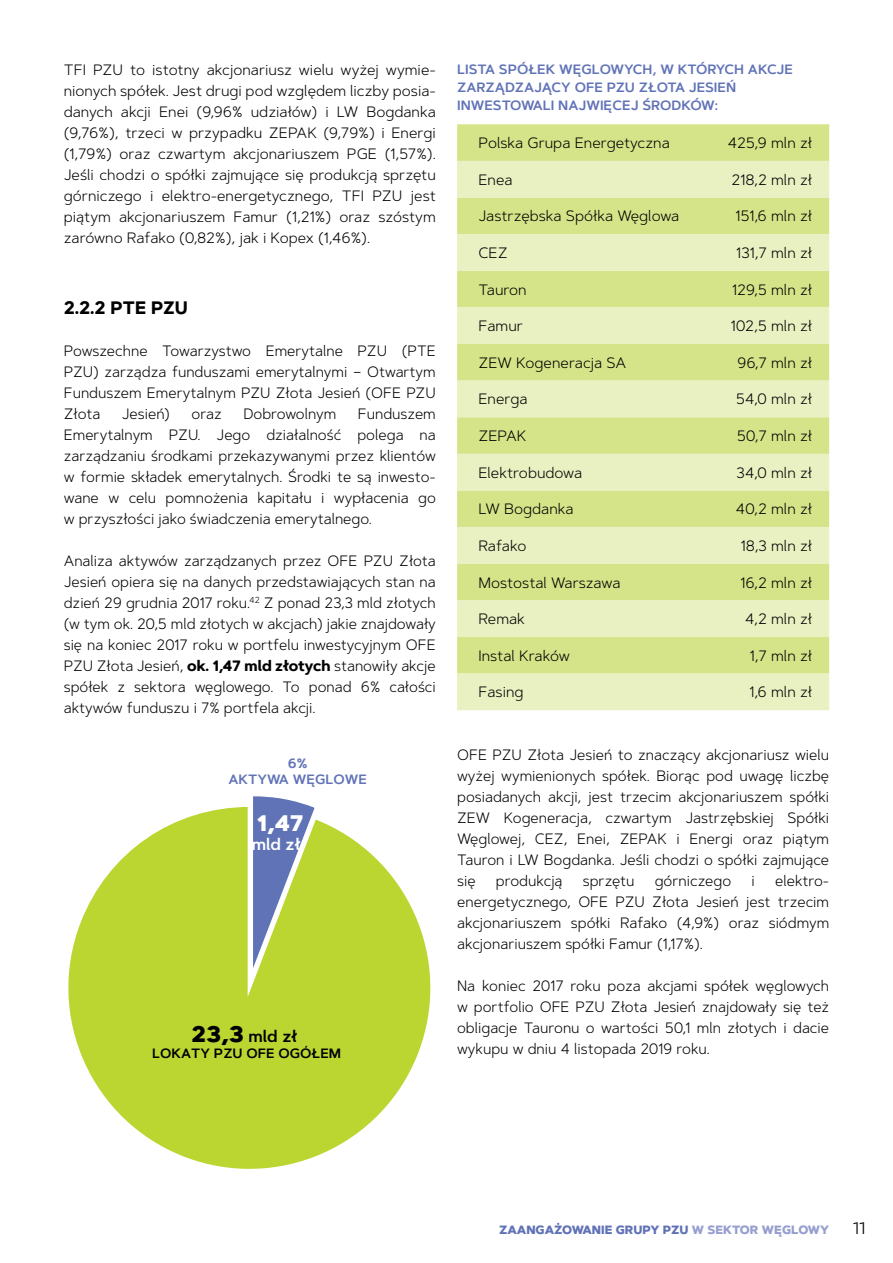
<style>
.page{position:relative;width:893px;height:1263px;background:#fff}
.page>*{position:absolute;margin:0;border:0;box-sizing:border-box;transform-origin:0 0}
.t1{font:800 22.5px "Artegra Sans";color:#fff}
.t2{font:700 18px "Artegra Sans";color:#000}
.t3{font:300 18px "Basic Sans Alt";color:#000}
.t4{font:600 16.5px "Artegra Sans";color:#000}
.t5{font:600 16.5px "Artegra Sans";color:#fff}
.t6{font:300 15px/21px "Artegra Sans";color:#000;text-align:justify}
.t7{font:600 13.5px/18px "Artegra Sans";color:#6173b7}
.t8{font:600 13.5px "Artegra Sans";color:#000}
.t9{font:800 12px "Artegra Sans";color:#6173b7}
.s1{font-weight:700}
.s2{font-weight:800;font-size:22.5px}
.s3{color:#979fd0}
</style>
<div class="page">
<div style="left:457px;top:124px;width:372px;height:37px;background:#d5e488"></div>
<svg style="left:457px;top:161px;width:372px;height:549px;background:#dfeaa6"></svg>
<svg style="left:68px;top:807px;width:363px;height:362px"></svg>
<svg style="left:247px;top:796px;width:74px;height:185px"></svg>
<p class="t6" style="left:64px;top:59px;width:374px">TFI PZU to istotny akcjonariusz wielu wyżej wymie&shy;nionych spółek. Jest drugi pod względem liczby posia&shy;danych akcji Enei (9,96% udziałów) i LW Bogdanka (9,76%), trzeci w przypadku ZEPAK (9,79%) i Energi (1,79%) oraz czwartym akcjonariuszem PGE (1,57%).<br>Jeśli chodzi o spółki zajmujące się produkcją sprzętu górniczego i elektro-energetycznego, TFI PZU jest piątym akcjonariuszem Famur (1,21%) oraz szóstym zarówno Rafako (0,82%), jak i Kopex (1,46%).</p>
<p class="t2" style="left:64px;top:294px;width:125px">2.2.2 PTE PZU</p>
<p class="t6" style="left:64px;top:340px;width:374px">Powszechne Towarzystwo Emerytalne PZU (PTE PZU) zarządza funduszami emerytalnymi – Otwartym Funduszem Emerytalnym PZU Złota Jesień (OFE PZU Złota</p>
<p class="t6" style="left:64px;top:403px;width:374px;text-indent:294px">Funduszem Emerytalnym PZU. Jego działalność polega na zarządzaniu środkami przekazywanymi przez klientów w formie składek emerytalnych. Środki te są inwesto&shy;wane w celu pomnożenia kapitału i wypłacenia go w przyszłości jako świadczenia emerytalnego.</p>
<p class="t6" style="left:64px;top:550px;width:374px">Analiza aktywów zarządzanych przez OFE PZU Złota Jesień opiera się na danych przedstawiających stan na dzień 29 grudnia 2017 roku.<sup>42</sup> Z ponad 23,3 mld złotych (w tym ok. 20,5 mld złotych w akcjach) jakie znajdowały się na koniec 2017 roku w portfelu inwestycyjnym OFE PZU Złota Jesień, <span class="s1">ok. 1,47 mld złotych</span> stanowiły akcje spółek z sektora węglowego. To ponad 6% całości aktywów funduszu i 7% portfela akcji.</p>
<p class="t6" style="left:122px;top:403px;width:50px">Jesień)</p>
<p class="t6" style="left:192px;top:403px;width:32px">oraz</p>
<p class="t6" style="left:243px;top:403px;width:95px">Dobrowolnym</p>
<p class="t7" style="left:228px;top:755px;width:140px;line-height:16.2px;text-align:center">6%<br>AKTYWA WĘGLOWE</p>
<h1 class="t1" style="left:257px;top:805px;width:48px">1,47</h1>
<p class="t5" style="left:252px;top:833px;width:50px">MLD ZŁ</p>
<p class="t4" style="left:192px;top:1024px;width:107px"><span class="s2">23,3</span> MLD ZŁ</p>
<p class="t8" style="left:152px;top:1044px;width:191px">LOKATY PZU OFE OGÓŁEM</p>
<p class="t7" style="left:457px;top:60px;width:337px">LISTA SPÓŁEK WĘGLOWYCH, W KTÓRYCH AKCJE<br>ZARZĄDZAJĄCY OFE PZU</p>
<p class="t7" style="left:457px;top:78px;width:281px;text-indent:182px">ZŁOTA JESIEŃ<br>INWESTOWALI NAJWIĘCEJ ŚRODKÓW:</p>
<p class="t6" style="left:478px;top:132px;width:193px">Polska Grupa Energetyczna</p>
<p class="t6" style="left:727px;top:132px;width:86px">425,9 mln zł</p>
<p class="t6" style="left:478px;top:169px;width:36px">Enea</p>
<p class="t6" style="left:731px;top:169px;width:82px">218,2 mln zł</p>
<p class="t6" style="left:478px;top:205px;width:202px">Jastrzębska Spółka Węglowa</p>
<p class="t6" style="left:735px;top:205px;width:78px">151,6 mln zł</p>
<p class="t6" style="left:478px;top:242px;width:31px">CEZ</p>
<p class="t6" style="left:736px;top:242px;width:78px">131,7 mln zł</p>
<p class="t6" style="left:478px;top:279px;width:50px">Tauron</p>
<p class="t6" style="left:732px;top:279px;width:82px">129,5 mln zł</p>
<p class="t6" style="left:478px;top:315px;width:46px">Famur</p>
<p class="t6" style="left:731px;top:315px;width:83px">102,5 mln zł</p>
<p class="t6" style="left:478px;top:352px;width:150px">ZEW Kogeneracja SA</p>
<p class="t6" style="left:737px;top:352px;width:77px">96,7 mln zł</p>
<p class="t6" style="left:478px;top:388px;width:51px">Energa</p>
<p class="t6" style="left:736px;top:388px;width:78px">54,0 mln zł</p>
<p class="t6" style="left:478px;top:425px;width:50px">ZEPAK</p>
<p class="t6" style="left:737px;top:425px;width:77px">50,7 mln zł</p>
<p class="t6" style="left:478px;top:462px;width:105px">Elektrobudowa</p>
<p class="t6" style="left:736px;top:462px;width:78px">34,0 mln zł</p>
<p class="t6" style="left:478px;top:498px;width:97px">LW Bogdanka</p>
<p class="t6" style="left:735px;top:498px;width:78px">40,2 mln zł</p>
<p class="t6" style="left:478px;top:535px;width:50px">Rafako</p>
<p class="t6" style="left:741px;top:535px;width:73px">18,3 mln zł</p>
<p class="t6" style="left:478px;top:572px;width:144px">Mostostal Warszawa</p>
<p class="t6" style="left:741px;top:572px;width:73px">16,2 mln zł</p>
<p class="t6" style="left:478px;top:608px;width:48px">Remak</p>
<p class="t6" style="left:745px;top:608px;width:69px">4,2 mln zł</p>
<p class="t6" style="left:478px;top:645px;width:93px">Instal Kraków</p>
<p class="t6" style="left:750px;top:645px;width:64px">1,7 mln zł</p>
<p class="t6" style="left:478px;top:681px;width:47px">Fasing</p>
<p class="t6" style="left:749px;top:681px;width:64px">1,6 mln zł</p>
<p class="t6" style="left:457px;top:743px;width:374px">OFE PZU Złota Jesień to znaczący akcjonariusz wielu wyżej wymienionych spółek. Biorąc pod uwagę liczbę posiadanych akcji, jest trzecim akcjonariuszem spółki ZEW Kogeneracja, czwartym Jastrzębskiej Spółki Węglowej, CEZ, Enei, ZEPAK i Energi oraz piątym Tauron i LW Bogdanka. Jeśli chodzi o spółki zajmujące się</p>
<p class="t6" style="left:457px;top:869px;width:374px;text-indent:318px">elektro&shy;energetycznego, OFE PZU Złota Jesień jest trzecim akcjonariuszem spółki Rafako (4,9%) oraz siódmym akcjonariuszem spółki Famur (1,17%).</p>
<p class="t6" style="left:457px;top:974px;width:374px">Na koniec 2017 roku poza akcjami spółek węglowych w portfolio OFE PZU Złota Jesień znajdowały się też obligacje Tauronu o wartości 50,1 mln złotych i dacie wykupu w dniu 4 listopada 2019 roku.</p>
<p class="t6" style="left:496px;top:869px;width:68px">produkcją</p>
<p class="t6" style="left:583px;top:869px;width:53px">sprzętu</p>
<p class="t6" style="left:655px;top:869px;width:78px">górniczego</p>
<p class="t6" style="left:751px;top:869px;width:5px">i</p>
<p class="t9" style="left:499px;top:1220px;width:332px">ZAANGAŻOWANIE GRUPY PZU <span class="s3">W SEKTOR WĘGLOWY</span></p>
<p class="t3" style="left:853px;top:1217px;width:14px">11</p>
</div>
